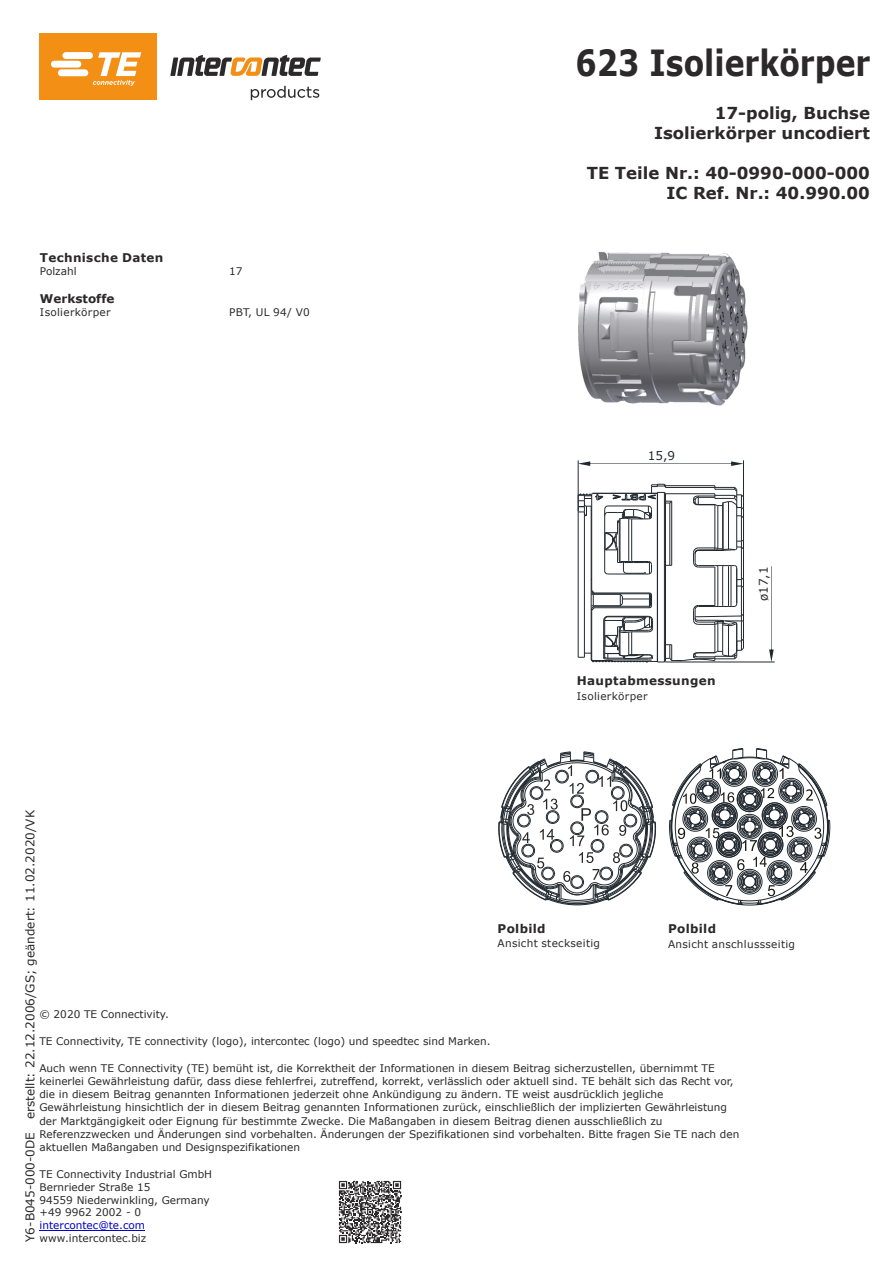
<style>
.page{position:relative;width:893px;height:1263px;background:#fff}
.page>*{position:absolute;margin:0;border:0;box-sizing:border-box;transform-origin:0 0}
.t1{font:700 36px "Verdana";color:#2b2929;scale:.83 1}
.t2{font:700 16.5px/20.1px "Verdana";color:#2b2929;text-align:right}
.t3{font:12px "Verdana";color:#2b2929}
.t4{font:700 12px "Verdana";letter-spacing:.025em;color:#2b2929}
.t5{font:700 12px "Verdana";color:#2b2929}
.t6{font:12px "Verdana";color:#212930}
.t7{font:10.5px/13.4px "Verdana";color:#2b2929}
.t8{font:10.5px "Verdana";letter-spacing:.03em;color:#2b2929}
.t9{font:10.5px "Verdana";color:#0000c4}
</style>
<div class="page">
<img style="left:578px;top:252px;width:170px;height:154px">
<hr style="left:40px;top:1230px;width:105px;height:1px;background:#0000c4">
<svg style="left:338px;top:1180px;width:64px;height:64px"></svg>
<svg style="left:339px;top:1181px;width:62px;height:62px"></svg>
<div style="left:40px;top:33px;width:117px;height:67px;background:#f28f14"></div>
<svg style="left:170px;top:55px;width:151px;height:21px"></svg>
<svg style="left:51px;top:52px;width:90px;height:34px"></svg>
<svg style="left:251px;top:86px;width:68px;height:14px"></svg>
<svg style="left:498px;top:751px;width:158px;height:155px"></svg>
<svg style="left:577px;top:483px;width:168px;height:180px"></svg>
<hr style="left:578px;top:460px;width:1px;height:51px;background:#212930">
<hr style="left:743px;top:460px;width:1px;height:88px;background:#212930">
<svg style="left:578px;top:461px;width:165px;height:5px"></svg>
<hr style="left:665px;top:662px;width:110px;height:1px;background:#212930">
<svg style="left:769px;top:566px;width:5px;height:96px"></svg>
<svg style="left:669px;top:748px;width:161px;height:158px"></svg>
<p class="t4" style="left:40px;top:253px;width:125px">Technische Daten</p>
<p class="t7" style="left:40px;top:265px;width:38px">Polzahl</p>
<p class="t7" style="left:229px;top:265px;width:15px">17</p>
<p class="t5" style="left:40px;top:294px;width:76px">Werkstoffe</p>
<p class="t8" style="left:40px;top:308px;width:72px">Isolierkörper</p>
<p class="t7" style="left:229px;top:307px;width:82px">PBT, UL 94/ V0</p>
<h1 class="t1" style="left:576px;top:49px;width:357px">623 Isolierkörper</h1>
<h2 class="t2" style="left:654px;top:104px;width:217px">17-polig, Buchse<br>Isolierkörper uncodiert</h2>
<h2 class="t2" style="left:587px;top:164px;width:285px">TE Teile Nr.: 40-0990-000-000<br>IC Ref. Nr.: 40.990.00</h2>
<p class="t6" style="left:648px;top:451px;width:29px">15,9</p>
<p class="t4" style="left:577px;top:676px;width:140px">Hauptabmessungen</p>
<p class="t8" style="left:577px;top:692px;width:72px">Isolierkörper</p>
<p class="t3" style="left:759px;top:601px;width:36px;rotate:-90deg">ø17,1</p>
<p class="t3" style="left:25px;top:1242px;width:433px;rotate:-90deg">Y6-B045-000-0DE erstellt: 22.12.2006/GS; geändert: 11.02.2020/VK</p>
<p class="t4" style="left:498px;top:924px;width:50px">Polbild</p>
<p class="t8" style="left:498px;top:939px;width:104px">Ansicht steckseitig</p>
<p class="t4" style="left:668px;top:924px;width:50px">Polbild</p>
<p class="t8" style="left:668px;top:939px;width:129px">Ansicht anschlussseitig</p>
<p class="t7" style="left:39px;top:1008px;width:131px">© 2020 TE Connectivity.</p>
<p class="t7" style="left:39px;top:1035px;width:453px">TE Connectivity, TE connectivity (logo), intercontec (logo) und speedtec sind Marken.</p>
<p class="t7" style="left:39px;top:1062px;width:701px">Auch wenn TE Connectivity (TE) bemüht ist, die Korrektheit der Informationen in diesem Beitrag sicherzustellen, übernimmt TE keinerlei Gewährleistung dafür, dass diese fehlerfrei, zutreffend, korrekt, verlässlich oder aktuell sind. TE behält sich das Recht vor, die in diesem Beitrag genannten Informationen jederzeit ohne Ankündigung zu ändern. TE weist ausdrücklich jegliche Gewährleistung hinsichtlich der in diesem Beitrag genannten Informationen zurück, einschließlich der implizierten Gewährleistung der Marktgängigkeit oder Eignung für bestimmte Zwecke. Die Maßangaben in diesem Beitrag dienen ausschließlich zu Referenzzwecken und Änderungen sind vorbehalten. Änderungen der Spezifikationen sind vorbehalten. Bitte fragen Sie TE nach den aktuellen Maßangaben und Designspezifikationen</p>
<p class="t7" style="left:40px;top:1169px;width:174px;line-height:12.8px">TE Connectivity Industrial GmbH<br>Bernrieder Straße 15<br>94559 Niederwinkling, Germany +49 9962 2002 - 0</p>
<p class="t7" style="left:40px;top:1232px;width:108px">www.intercontec.biz</p>
<p class="t9" style="left:40px;top:1221px;width:107px">intercontec@te.com</p>
</div>
